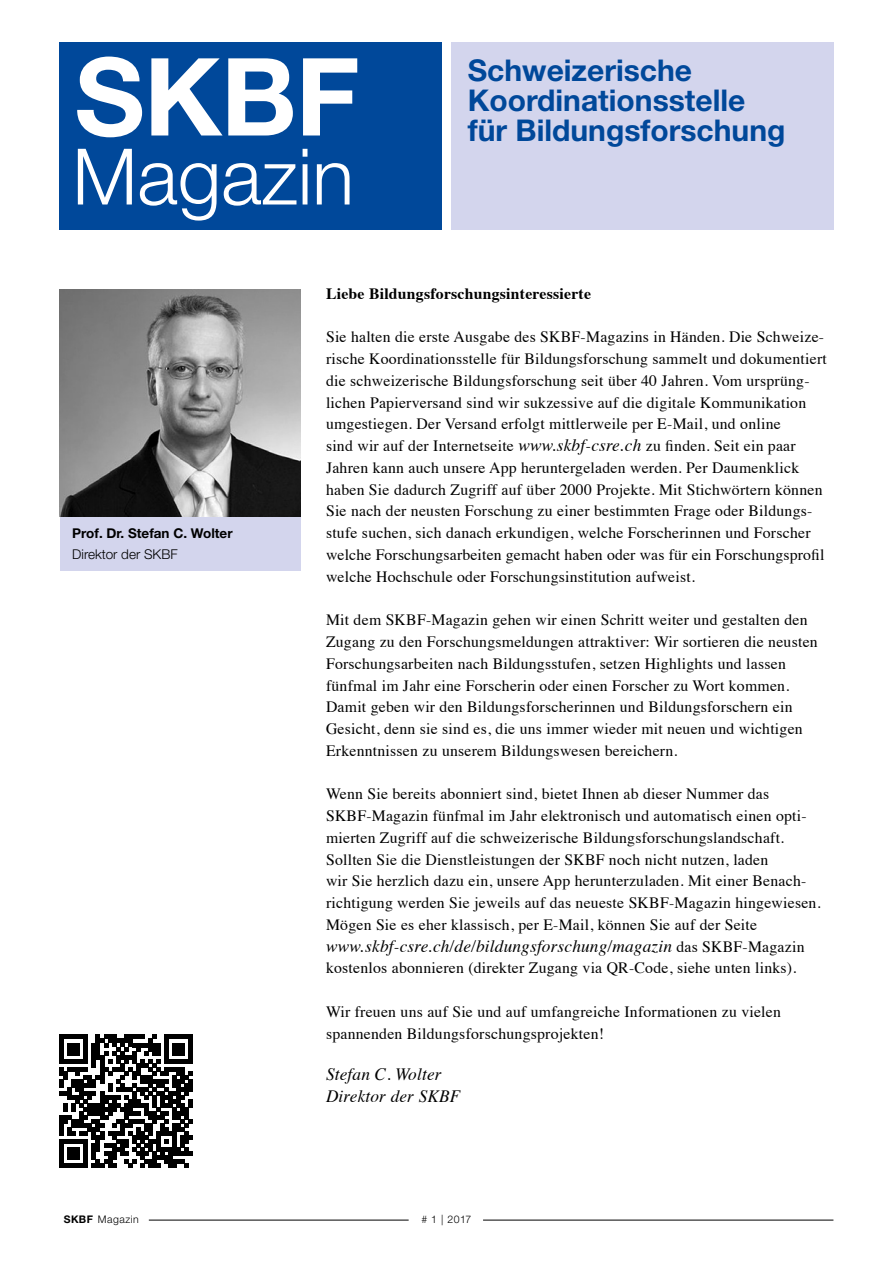
<style>
.page{position:relative;width:893px;height:1263px;background:#fff}
.page>*{position:absolute;margin:0;border:0;box-sizing:border-box;transform-origin:0 0}
.t1{font:700 108px "Helvetica Neue LT";color:#fff}
.t2{font:300 78px "Helvetica Neue LT";color:#fff}
.t3{font:700 30px/30px "Helvetica Neue LT";color:#00489a}
.t4{font:italic 17.25px/21.8px "Times";letter-spacing:.01em;color:#000}
.t5{font:15.75px/21.8px "Times";letter-spacing:.015em;color:#000}
.t6{font:700 15.75px "Times";letter-spacing:.015em;color:#000}
.t7{font:700 13.5px "Helvetica Neue LT";color:#000}
.t8{font:300 13.5px "Helvetica Neue LT";color:#000}
.t9{font:300 10.5px "Helvetica Neue LT";letter-spacing:.05em;color:#000}
.s1{font-style:italic;font-size:17.25px}
.s2{font-style:normal;font-size:15.75px}
.s3{font-weight:700}
</style>
<div class="page">
<div style="left:451px;top:43px;width:382px;height:187px;background:#d3d5ed"></div>
<div style="left:60px;top:43px;width:382px;height:187px;background:#00489a"></div>
<svg style="left:60px;top:1035px;width:132px;height:132px"></svg>
<hr style="left:149px;top:1220px;width:260px;height:1px;background:#000">
<hr style="left:483px;top:1220px;width:350px;height:1px;background:#000">
<div style="left:60px;top:516px;width:240px;height:55px;background:#d3d5ed"></div>
<img style="left:60px;top:289px;width:240px;height:227px">
<h1 class="t1" style="left:75px;top:30px;width:287px">SKBF</h1>
<h2 class="t2" style="left:72px;top:129px;width:283px">Magazin</h2>
<h3 class="t3" style="left:468px;top:55px;width:279px">Schweizerische<br>Koordinationsstelle</h3>
<h3 class="t3" style="left:468px;top:115px;width:319px">für Bildungsforschung</h3>
<p class="t7" style="left:72px;top:524px;width:162px">Prof. Dr. Stefan C. Wolter</p>
<p class="t8" style="left:72px;top:546px;width:107px">Direktor der SKBF</p>
<p class="t6" style="left:326px;top:279px;width:267px">Liebe Bildungsforschungsinteressierte</p>
<p class="t5" style="left:326px;top:325px;width:502px">Sie halten die erste Ausgabe des SKBF-Magazins in Händen. Die Schweize&shy;rische Koordinationsstelle für Bildungsforschung sammelt und dokumentiert die schweizerische Bildungsforschung seit über 40 Jahren. Vom ursprüng&shy;lichen Papierversand sind wir sukzessive auf die digitale Kommunikation umgestiegen. Der Versand erfolgt mittlerweile per E-Mail, und online<br>sind wir auf der Internetseite <span class="s1">www.skbf-csre.ch</span> zu finden. Seit ein paar Jahren kann auch unsere App heruntergeladen werden. Per Daumenklick haben Sie dadurch Zugriff auf über 2000 Projekte. Mit Stichwörtern können Sie nach der neusten Forschung zu einer bestimmten Frage oder Bildungs&shy;stufe suchen, sich danach erkundigen, welche Forscherinnen und Forscher welche Forschungsarbeiten gemacht haben oder was für ein Forschungsprofil welche Hochschule oder Forschungsinstitution aufweist.</p>
<p class="t5" style="left:326px;top:608px;width:493px">Mit dem SKBF-Magazin gehen wir einen Schritt weiter und gestalten den Zugang zu den Forschungsmeldungen attraktiver: Wir sortieren die neusten Forschungsarbeiten nach Bildungsstufen, setzen Highlights und lassen fünfmal im Jahr eine Forscherin oder einen Forscher zu Wort kommen.<br>Damit geben wir den Bildungsforscherinnen und Bildungsforschern ein Gesicht, denn sie sind es, die uns immer wieder mit neuen und wichtigen Erkenntnissen zu unserem Bildungswesen bereichern.</p>
<p class="t5" style="left:326px;top:782px;width:496px">Wenn Sie bereits abonniert sind, bietet Ihnen ab dieser Nummer das SKBF-Magazin fünfmal im Jahr elektronisch und automatisch einen opti&shy;mierten Zugriff auf die schweizerische Bildungsforschungslandschaft.<br>Sollten Sie die Dienstleistungen der SKBF noch nicht nutzen, laden<br>wir Sie herzlich dazu ein, unsere App herunterzuladen. Mit einer Benach&shy;richtigung werden Sie jeweils auf das neueste SKBF-Magazin hingewiesen.<br>Mögen Sie es eher klassisch, per E-Mail, können Sie auf der Seite</p>
<p class="t4" style="left:326px;top:934px;width:480px">www.skbf-csre.ch/de/bildungsforschung/magazin <span class="s2">das SKBF-Magazin</span></p>
<p class="t5" style="left:326px;top:956px;width:472px">kostenlos abonnieren (direkter Zugang via QR-Code, siehe unten links).</p>
<p class="t5" style="left:326px;top:999px;width:456px">Wir freuen uns auf Sie und auf umfangreiche Informationen zu vielen spannenden Bildungsforschungsprojekten!</p>
<p class="t4" style="left:326px;top:1062px;width:136px">Stefan C. Wolter<br>Direktor der SKBF</p>
<p class="t9" style="left:64px;top:1213px;width:77px"><span class="s3">SKBF</span> Magazin</p>
<p class="t9" style="left:421px;top:1213px;width:51px"># 1 | 2017</p>
</div>
